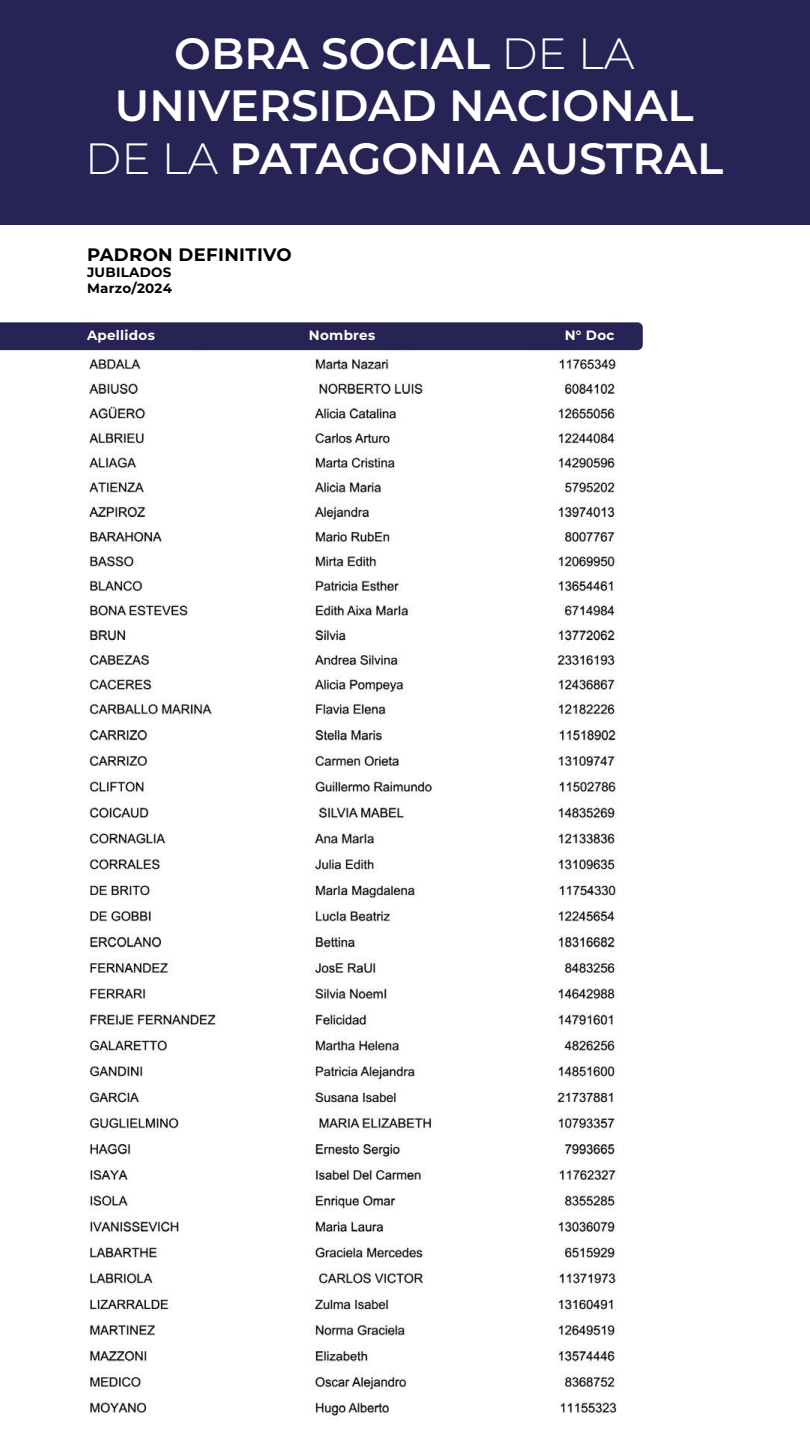
<style>
.page{position:relative;width:810px;height:1440px;background:#fff}
.page>*{position:absolute;margin:0;border:0;box-sizing:border-box;transform-origin:0 0}
.t1{font:600 43.72px/52.5px "Montserrat";color:#fff;text-align:center}
.t2{font:700 18px "Montserrat";letter-spacing:.02em;color:#000}
.t3{font:700 13.5px "Montserrat";letter-spacing:.02em;color:#fff}
.t4{font:700 13.5px/16.2px "Montserrat";letter-spacing:.02em;color:#000}
.s1{font-weight:300}
</style>
<div class="page">
<img style="left:0;top:224px;width:810px;height:1195px">
<div style="left:0;top:0;width:810px;height:224px;background:#282355"></div>
<div style="left:0;top:322px;width:643px;height:28px;background:#282355"></div>
<p class="t1" style="left:85px;top:25px;width:640px">OBRA SOCIAL <span class="s1">DE LA<br></span>UNIVERSIDAD NACIONAL<br><span class="s1">DE LA</span> PATAGONIA AUSTRAL</p>
<p class="t2" style="left:87px;top:241px;width:206px">PADRON DEFINITIVO</p>
<p class="t4" style="left:87px;top:263px;width:87px">JUBILADOS<br>Marzo/2024</p>
<p class="t3" style="left:87px;top:326px;width:69px">Apellidos</p>
<p class="t3" style="left:309px;top:326px;width:68px">Nombres</p>
<p class="t3" style="left:565px;top:326px;width:51px">N° Doc</p>
</div>
